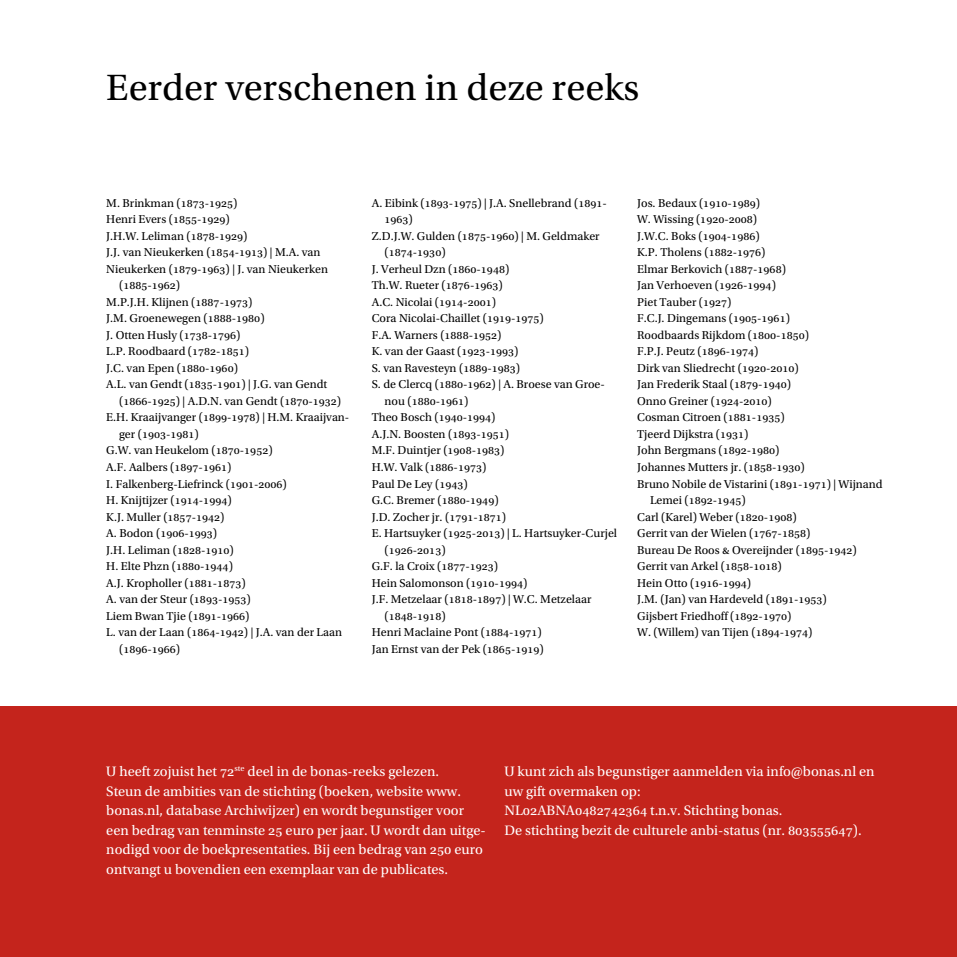
<style>
.page{position:relative;width:957px;height:957px;background:#fff}
.page>*{position:absolute;margin:0;border:0;box-sizing:border-box;transform-origin:0 0}
.t1{font:38.55px "Utopia Std";color:#000}
.t2{font:14.4px/19.5px "Utopia Std";color:#fff}
.t3{font:12px "Utopia Std";color:#000}
</style>
<div class="page">
<div style="left:0;top:706px;width:957px;height:251px;background:#c4241c"></div>
<h1 class="t1" style="left:106px;top:67px;width:534px">Eerder verschenen in deze reeks</h1>
<p class="t3" style="left:106px;top:196px;width:133px">M. Brinkman (1873-1925)</p>
<p class="t3" style="left:106px;top:213px;width:125px">Henri Evers (1855-1929)</p>
<p class="t3" style="left:106px;top:229px;width:143px">J.H.W. Leliman (1878-1929)</p>
<p class="t3" style="left:106px;top:246px;width:216px">J.J. van Nieukerken (1854-1913) | M.A. van</p>
<p class="t3" style="left:106px;top:262px;width:223px">Nieukerken (1879-1963) | J. van Nieukerken</p>
<p class="t3" style="left:119px;top:279px;width:63px">(1885-1962)</p>
<p class="t3" style="left:106px;top:295px;width:148px">M.P.J.H. Klijnen (1887-1973)</p>
<p class="t3" style="left:106px;top:312px;width:160px">J.M. Groenewegen (1888-1980)</p>
<p class="t3" style="left:106px;top:328px;width:136px">J. Otten Husly (1738-1796)</p>
<p class="t3" style="left:106px;top:345px;width:144px">L.P. Roodbaard (1782-1851)</p>
<p class="t3" style="left:106px;top:361px;width:133px">J.C. van Epen (1880-1960)</p>
<p class="t3" style="left:106px;top:378px;width:222px">A.L. van Gendt (1835-1901) | J.G. van Gendt</p>
<p class="t3" style="left:119px;top:394px;width:224px">(1866-1925) | A.D.N. van Gendt (1870-1932)</p>
<p class="t3" style="left:106px;top:411px;width:245px">E.H. Kraaijvanger (1899-1978) | H.M. Kraaijvan-</p>
<p class="t3" style="left:119px;top:427px;width:81px">ger (1903-1981)</p>
<p class="t3" style="left:106px;top:444px;width:168px">G.W. van Heukelom (1870-1952)</p>
<p class="t3" style="left:106px;top:460px;width:127px">A.F. Aalbers (1897-1961)</p>
<p class="t3" style="left:106px;top:477px;width:182px">I. Falkenberg-Liefrinck (1901-2006)</p>
<p class="t3" style="left:106px;top:493px;width:127px">H. Knijtijzer (1914-1994)</p>
<p class="t3" style="left:106px;top:510px;width:120px">K.J. Muller (1857-1942)</p>
<p class="t3" style="left:106px;top:526px;width:112px">A. Bodon (1906-1993)</p>
<p class="t3" style="left:106px;top:543px;width:129px">J.H. Leliman (1828-1910)</p>
<p class="t3" style="left:106px;top:559px;width:128px">H. Elte Phzn (1880-1944)</p>
<p class="t3" style="left:106px;top:576px;width:141px">A.J. Kropholler (1881-1873)</p>
<p class="t3" style="left:106px;top:592px;width:146px">A. van der Steur (1893-1953)</p>
<p class="t3" style="left:106px;top:609px;width:145px">Liem Bwan Tjie (1891-1966)</p>
<p class="t3" style="left:106px;top:625px;width:237px">L. van der Laan (1864-1942) | J.A. van der Laan</p>
<p class="t3" style="left:119px;top:642px;width:63px">(1896-1966)</p>
<p class="t3" style="left:372px;top:196px;width:237px">A. Eibink (1893-1975) | J.A. Snellebrand (1891-</p>
<p class="t3" style="left:384px;top:213px;width:30px">1963)</p>
<p class="t3" style="left:372px;top:229px;width:229px">Z.D.J.W. Gulden (1875-1960) | M. Geldmaker</p>
<p class="t3" style="left:384px;top:246px;width:63px">(1874-1930)</p>
<p class="t3" style="left:372px;top:262px;width:139px">J. Verheul Dzn (1860-1948)</p>
<p class="t3" style="left:372px;top:279px;width:132px">Th.W. Rueter (1876-1963)</p>
<p class="t3" style="left:372px;top:295px;width:126px">A.C. Nicolai (1914-2001)</p>
<p class="t3" style="left:372px;top:312px;width:174px">Cora Nicolai-Chaillet (1919-1975)</p>
<p class="t3" style="left:372px;top:328px;width:131px">F.A. Warners (1888-1952)</p>
<p class="t3" style="left:372px;top:345px;width:148px">K. van der Gaast (1923-1993)</p>
<p class="t3" style="left:372px;top:361px;width:150px">S. van Ravesteyn (1889-1983)</p>
<p class="t3" style="left:372px;top:378px;width:235px">S. de Clercq (1880-1962) | A. Broese van Groe-</p>
<p class="t3" style="left:384px;top:394px;width:85px">nou (1880-1961)</p>
<p class="t3" style="left:372px;top:411px;width:125px">Theo Bosch (1940-1994)</p>
<p class="t3" style="left:372px;top:427px;width:139px">A.J.N. Boosten (1893-1951)</p>
<p class="t3" style="left:372px;top:444px;width:134px">M.F. Duintjer (1908-1983)</p>
<p class="t3" style="left:372px;top:460px;width:116px">H.W. Valk (1886-1973)</p>
<p class="t3" style="left:372px;top:477px;width:97px">Paul De Ley (1943)</p>
<p class="t3" style="left:372px;top:493px;width:128px">G.C. Bremer (1880-1949)</p>
<p class="t3" style="left:372px;top:510px;width:136px">J.D. Zocher jr. (1791-1871)</p>
<p class="t3" style="left:372px;top:526px;width:247px">E. Hartsuyker (1925-2013) | L. Hartsuyker-Curjel</p>
<p class="t3" style="left:384px;top:543px;width:63px">(1926-2013)</p>
<p class="t3" style="left:372px;top:559px;width:128px">G.F. la Croix (1877-1923)</p>
<p class="t3" style="left:372px;top:576px;width:157px">Hein Salomonson (1910-1994)</p>
<p class="t3" style="left:372px;top:592px;width:221px">J.F. Metzelaar (1818-1897) | W.C. Metzelaar</p>
<p class="t3" style="left:384px;top:609px;width:63px">(1848-1918)</p>
<p class="t3" style="left:372px;top:625px;width:172px">Henri Maclaine Pont (1884-1971)</p>
<p class="t3" style="left:372px;top:642px;width:173px">Jan Ernst van der Pek (1865-1919)</p>
<p class="t3" style="left:637px;top:196px;width:124px">Jos. Bedaux (1910-1989)</p>
<p class="t3" style="left:637px;top:213px;width:121px">W. Wissing (1920-2008)</p>
<p class="t3" style="left:637px;top:229px;width:124px">J.W.C. Boks (1904-1986)</p>
<p class="t3" style="left:637px;top:246px;width:130px">K.P. Tholens (1882-1976)</p>
<p class="t3" style="left:637px;top:262px;width:150px">Elmar Berkovich (1887-1968)</p>
<p class="t3" style="left:637px;top:279px;width:140px">Jan Verhoeven (1926-1994)</p>
<p class="t3" style="left:637px;top:295px;width:96px">Piet Tauber (1927)</p>
<p class="t3" style="left:637px;top:312px;width:154px">F.C.J. Dingemans (1905-1961)</p>
<p class="t3" style="left:637px;top:328px;width:173px">Roodbaards Rijkdom (1800-1850)</p>
<p class="t3" style="left:637px;top:345px;width:123px">F.P.J. Peutz (1896-1974)</p>
<p class="t3" style="left:637px;top:361px;width:163px">Dirk van Sliedrecht (1920-2010)</p>
<p class="t3" style="left:637px;top:378px;width:155px">Jan Frederik Staal (1879-1940)</p>
<p class="t3" style="left:637px;top:394px;width:136px">Onno Greiner (1924-2010)</p>
<p class="t3" style="left:637px;top:411px;width:149px">Cosman Citroen (1881-1935)</p>
<p class="t3" style="left:637px;top:427px;width:113px">Tjeerd Dijkstra (1931)</p>
<p class="t3" style="left:637px;top:444px;width:144px">John Bergmans (1892-1980)</p>
<p class="t3" style="left:637px;top:460px;width:169px">Johannes Mutters jr. (1858-1930)</p>
<p class="t3" style="left:637px;top:477px;width:247px">Bruno Nobile de Vistarini (1891-1971) | Wijnand</p>
<p class="t3" style="left:650px;top:493px;width:97px">Lemei (1892-1945)</p>
<p class="t3" style="left:637px;top:510px;width:161px">Carl (Karel) Weber (1820-1908)</p>
<p class="t3" style="left:637px;top:526px;width:175px">Gerrit van der Wielen (1767-1858)</p>
<p class="t3" style="left:637px;top:543px;width:221px">Bureau De Roos &amp; Overeijnder (1895-1942)</p>
<p class="t3" style="left:637px;top:559px;width:146px">Gerrit van Arkel (1858-1018)</p>
<p class="t3" style="left:637px;top:576px;width:115px">Hein Otto (1916-1994)</p>
<p class="t3" style="left:637px;top:592px;width:191px">J.M. (Jan) van Hardeveld (1891-1953)</p>
<p class="t3" style="left:637px;top:609px;width:156px">Gijsbert Friedhoff (1892-1970)</p>
<p class="t3" style="left:637px;top:625px;width:177px">W. (Willem) van Tijen (1894-1974)</p>
<p class="t2" style="left:106px;top:762px;width:381px">U heeft zojuist het 72<sup>ste</sup> deel in de bonas-reeks gelezen.<br>Steun de ambities van de stichting (boeken, website www. bonas.nl, database Archiwijzer) en wordt begunstiger voor een bedrag van tenminste 25 euro per jaar. U wordt dan uitge&shy;nodigd voor de boekpresentaties. Bij een bedrag van 250 euro ontvangt u bovendien een exemplaar van de publicates.</p>
<p class="t2" style="left:504px;top:762px;width:372px">U kunt zich als begunstiger aanmelden via info@bonas.nl en uw gift overmaken op:<br>NL02ABNA0482742364 t.n.v. Stichting bonas.<br>De stichting bezit de culturele anbi-status (nr. 803555647).</p>
</div>
